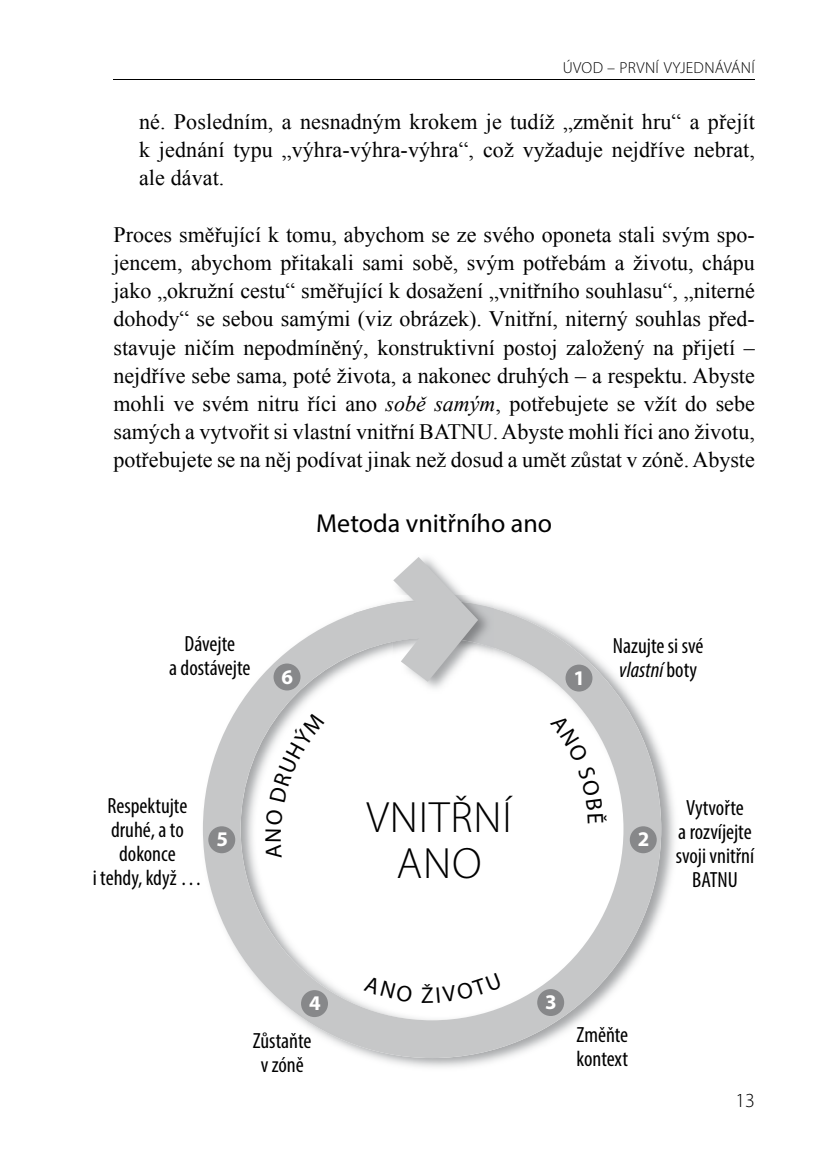
<style>
.page{position:relative;width:823px;height:1163px;background:#fff}
.page>*{position:absolute;margin:0;border:0;box-sizing:border-box;transform-origin:0 0}
.t1{font:300 44px/46px "Myriad Pro";letter-spacing:.02em;color:#000;text-align:center}
.t2{font:26px "Myriad Pro";color:#000}
.t3{font:22px/28.2px "Times New Roman";color:#000;text-align:justify}
.t4{font:condensed 22px/24px "Myriad Pro";color:#000;text-align:center}
.t5{font:700 20.8px "Myriad Pro";color:#fff}
.t6{font:300 20px "Myriad Pro";color:#000}
.t7{font:300 16px "Myriad Pro";letter-spacing:.02em;color:#000}
.s1{font-style:italic}
</style>
<div class="page">
<hr style="left:113px;top:79px;width:641px;height:1px;background:#000">
<img style="left:371px;top:753px;width:304px;height:315px">
<svg style="left:203px;top:604px;width:457px;height:453px"></svg>
<img style="left:392px;top:647px;width:101px;height:47px">
<img style="left:478px;top:600px;width:15px;height:47px">
<svg style="left:353px;top:557px;width:125px;height:124px"></svg>
<div style="left:565px;top:664px;width:27px;height:27px;background:#87888a;border-radius:50%"></div>
<div style="left:629px;top:826px;width:27px;height:27px;background:#87888a;border-radius:50%"></div>
<div style="left:537px;top:988px;width:27px;height:27px;background:#87888a;border-radius:50%"></div>
<div style="left:301px;top:989px;width:27px;height:27px;background:#87888a;border-radius:50%"></div>
<div style="left:208px;top:826px;width:27px;height:27px;background:#87888a;border-radius:50%"></div>
<div style="left:273px;top:663px;width:27px;height:27px;background:#87888a;border-radius:50%"></div>
<svg style="left:550px;top:713px;width:56px;height:110px"></svg>
<svg style="left:265px;top:809px;width:18px;height:49px"></svg>
<svg style="left:269px;top:712px;width:55px;height:90px"></svg>
<svg style="left:363px;top:975px;width:49px;height:27px"></svg>
<svg style="left:421px;top:972px;width:80px;height:30px"></svg>
<p class="t7" style="left:562px;top:58px;width:193px">ÚVOD – PRVNÍ VYJEDNÁVÁNÍ</p>
<p class="t3" style="left:139px;top:107px;width:617px">né. Posledním, a nesnadným krokem je tudíž „změnit hru“ a přejít k jednání typu „výhra-výhra-výhra“, což vyžaduje nejdříve nebrat, ale dávat.</p>
<p class="t3" style="left:113px;top:220px;width:642px">Proces směřující k tomu, abychom se ze svého oponeta stali svým spo&shy;jencem, abychom přitakali sami sobě, svým potřebám a životu, chápu jako „okružní cestu“ směřující k dosažení „vnitřního souhlasu“, „niterné dohody“ se sebou samými (viz obrázek). Vnitřní, niterný souhlas před&shy;stavuje ničím nepodmíněný, konstruktivní postoj založený na přijetí – nejdříve sebe sama, poté života, a nakonec druhých – a respektu. Abyste mohli ve svém nitru říci ano <span class="s1">sobě samým</span>, potřebujete se vžít do sebe samých a vytvořit si vlastní vnitřní BATNU. Abyste mohli říci ano životu, potřebujete se na něj podívat jinak než dosud a umět zůstat v zóně. Abyste</p>
<p class="t2" style="left:316px;top:507px;width:237px">Metoda vnitřního ano</p>
<p class="t4" style="left:169px;top:631px;width:83px">Dávejte<br>a dostávejte</p>
<p class="t5" style="left:281px;top:663px;width:13px">6</p>
<p class="t5" style="left:573px;top:664px;width:13px">1</p>
<p class="t4" style="left:612px;top:633px;width:92px;text-align:left">Nazujte si své <span class="s1">vlastní</span> boty</p>
<p class="t4" style="left:93px;top:792px;width:111px">Respektujte druhé, a to dokonce<br>i tehdy, když …</p>
<p class="t5" style="left:216px;top:825px;width:13px">5</p>
<h1 class="t1" style="left:366px;top:793px;width:147px">VNITŘNÍ<br>ANO</h1>
<p class="t5" style="left:637px;top:825px;width:13px">2</p>
<p class="t4" style="left:675px;top:795px;width:80px">Vytvořte<br>a rozvíjejte svoji vnitřní<br>BATNU</p>
<p class="t5" style="left:309px;top:989px;width:13px">4</p>
<p class="t5" style="left:545px;top:988px;width:13px">3</p>
<p class="t4" style="left:253px;top:1028px;width:60px">Zůstaňte v zóně</p>
<p class="t4" style="left:576px;top:1022px;width:53px;text-align:left">Změňte kontext</p>
<p class="t6" style="left:734px;top:1087px;width:21px">13</p>
</div>
